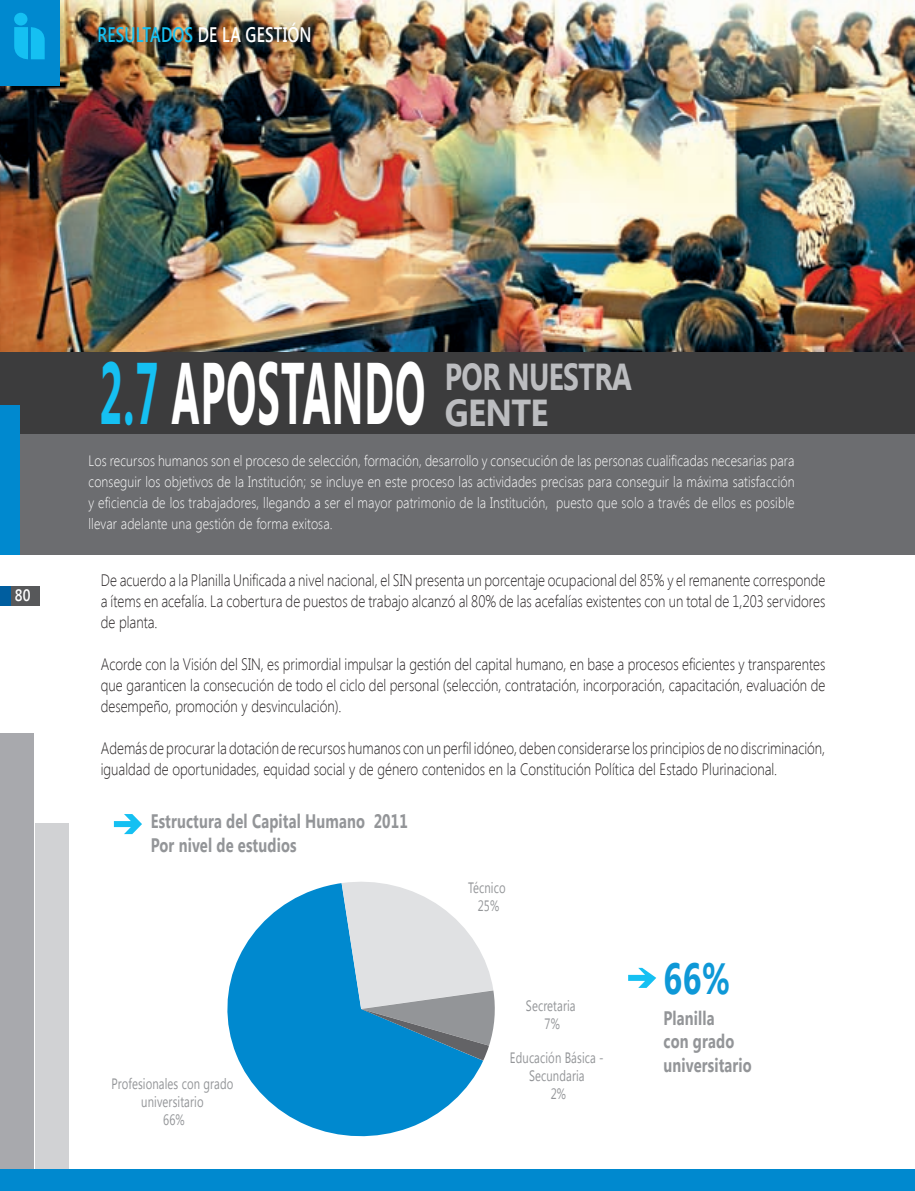
<style>
.page{position:relative;width:915px;height:1191px;background:#fff}
.page>*{position:absolute;margin:0;border:0;box-sizing:border-box;transform-origin:0 0}
.t1{font:700 87px "Segoe UI";letter-spacing:.025em;color:#fff;scale:.46 1}
.t2{font:700 43.65px "Segoe UI";color:#0e98d7;scale:.75 1}
.t3{font:700 37.5px/36px "Segoe UI";letter-spacing:-.02em;color:#bcbdc0;scale:.75 1}
.t4{font:600 21px "Segoe UI";letter-spacing:.01em;color:#fff;scale:.75 1}
.t5{font:700 19.5px/23.4px "Segoe UI";letter-spacing:.01em;color:#939598;scale:.75 1}
.t6{font:300 16.5px/21px "Segoe UI";color:#231f20;text-align:justify;scale:.83 1}
.t7{font:600 16.5px "Segoe UI";color:#fff;scale:.85 1}
.t8{font:300 15px/21px "Segoe UI";letter-spacing:.01em;color:#fff;text-align:justify;scale:.85 1}
.t9{font:15px/18px "Segoe UI";letter-spacing:.01em;color:#939598;text-align:center;scale:.75 1}
.s1{color:#15c0f2}
</style>
<div class="page">
<hr style="left:914px;top:0;width:1px;height:52px;background:#3e3e3f">
<img style="left:0;top:0;width:914px;height:352px">
<div style="left:0;top:433px;width:914px;height:121px;background:#6c6d70"></div>
<svg style="left:227px;top:883px;width:256px;height:254px;fill:#0089cf"></svg>
<svg style="left:341px;top:881px;width:154px;height:179px;background:#a9c4d4"></svg>
<svg style="left:114px;top:814px;width:28px;height:20px"></svg>
<svg style="left:628px;top:968px;width:28px;height:20px"></svg>
<div style="left:0;top:733px;width:34px;height:456px;background:#a8a9ad"></div>
<div style="left:36px;top:823px;width:33px;height:366px;background:#d1d2d4"></div>
<div style="left:0;top:0;width:60px;height:86px;background:#0089cf"></div>
<svg style="left:14px;top:27px;width:31px;height:32px"></svg>
<div style="left:14px;top:13px;width:14px;height:13px;background:#15c0f2;border-radius:50%"></div>
<div style="left:0;top:1169px;width:914px;height:22px;background:#0089cf"></div>
<div style="left:0;top:352px;width:914px;height:82px;background:#3c3c3d"></div>
<div style="left:0;top:405px;width:20px;height:149px;background:#0089cf"></div>
<hr style="left:914px;top:540px;width:1px;height:67px;background:#3e3e3f">
<hr style="left:914px;top:780px;width:1px;height:67px;background:#3e3e3f">
<div style="left:0;top:585px;width:12px;height:20px;background:#005e9f"></div>
<div style="left:11px;top:585px;width:29px;height:20px;background:#57585a"></div>
<p class="t4" style="left:97px;top:19px;width:287px"><span class="s1">RESULTADOS</span> DE LA GESTIÓN</p>
<p class="t7" style="left:15px;top:583px;width:20px">80</p>
<h1 class="t1" style="left:99px;top:330px;width:709px"><span class="s1">2.7</span> APOSTANDO</h1>
<h3 class="t3" style="left:444px;top:356px;width:251px">POR NUESTRA<br>GENTE</h3>
<p class="t8" style="left:88px;top:449px;width:831px">Los recursos humanos son el proceso de selección, formación, desarrollo y consecución de las personas cualificadas necesarias para conseguir los objetivos de la Institución; se incluye en este proceso las actividades precisas para conseguir la máxima satisfacción y eficiencia de los trabajadores, llegando a ser el mayor patrimonio de la Institución, puesto que solo a través de ellos es posible llevar adelante una gestión de forma exitosa.</p>
<p class="t6" style="left:101px;top:569px;width:874px">De acuerdo a la Planilla Unificada a nivel nacional, el SIN presenta un porcentaje ocupacional del 85% y el remanente corresponde a ítems en acefalía. La cobertura de puestos de trabajo alcanzó al 80% de las acefalías existentes con un total de 1,203 servidores de planta.</p>
<p class="t6" style="left:101px;top:653px;width:874px">Acorde con la Visión del SIN, es primordial impulsar la gestión del capital humano, en base a procesos eficientes y transparentes que garanticen la consecución de todo el ciclo del personal (selección, contratación, incorporación, capacitación, evaluación de desempeño, promoción y desvinculación).</p>
<p class="t6" style="left:101px;top:737px;width:874px">Además de procurar la dotación de recursos humanos con un perfil idóneo, deben considerarse los principios de no discriminación, igualdad de oportunidades, equidad social y de género contenidos en la Constitución Política del Estado Plurinacional.</p>
<p class="t5" style="left:151px;top:808px;width:344px">Estructura del Capital Humano 2011<br>Por nivel de estudios</p>
<p class="t9" style="left:111px;top:1074px;width:164px">Profesionales con grado universitario<br>66%</p>
<p class="t9" style="left:468px;top:877px;width:51px">Técnico<br>25%</p>
<p class="t9" style="left:525px;top:995px;width:68px">Secretaria<br>7%</p>
<p class="t9" style="left:510px;top:1048px;width:126px">Educación Básica -<br>Secundaria<br>2%</p>
<h2 class="t2" style="left:663px;top:947px;width:90px">66%</h2>
<p class="t5" style="left:663px;top:1005px;width:119px">Planilla<br>con grado universitario</p>
</div>
